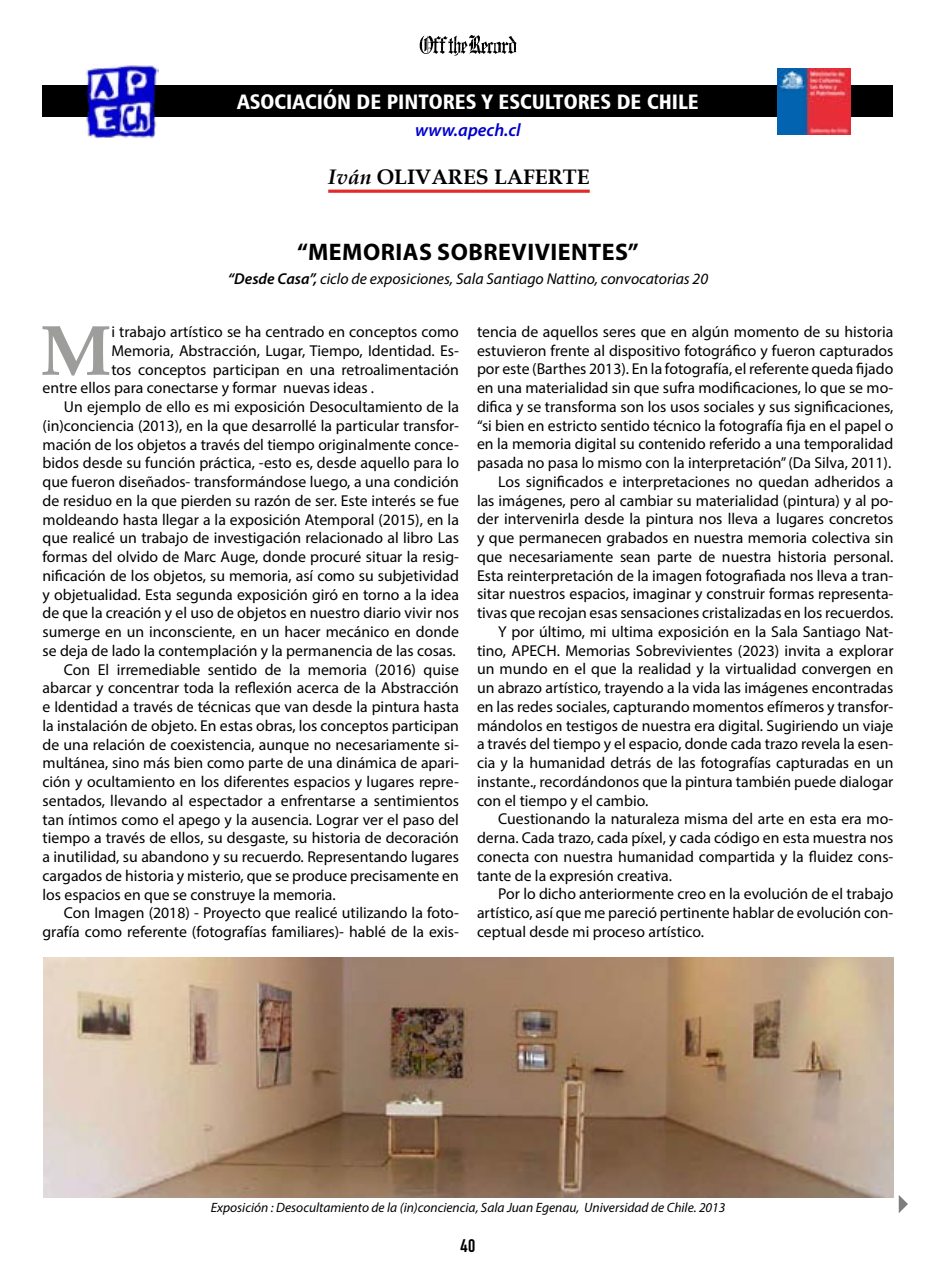
<style>
.page{position:relative;width:936px;height:1276px;background:#fff}
.page>*{position:absolute;margin:0;border:0;box-sizing:border-box;transform-origin:0 0}
.t1{font:700 71.1px "Book Antiqua";color:#9d9d9c}
.t2{font:700 24px "Myriad Pro";letter-spacing:.02em;color:#000}
.t3{font:21px "Humanist 777 BT Black Condensed B";color:#fff}
.t4{font:700 21px "Book Antiqua";color:#000}
.t5{font:italic 600 18px "Myriad Pro";letter-spacing:.005em;color:#00c}
.t6{font:700 18px "DIN Condensed";color:#000;scale:1.07 1}
.t7{font:15.75px "Myriad Pro";color:#000}
.t8{font:italic 15.75px "Myriad Pro";color:#000}
.t9{font:italic 13.5px "Myriad Pro";color:#000}
.s1{font-style:italic}
.s2{font-weight:600}
</style>
<div class="page">
<svg style="left:419px;top:35px;width:97px;height:21px"></svg>
<div style="left:43px;top:85px;width:850px;height:32px;background:#000"></div>
<img style="left:86px;top:65px;width:73px;height:73px">
<img style="left:777px;top:68px;width:73px;height:66px">
<svg style="left:898px;top:1195px;width:9px;height:18px"></svg>
<hr style="left:328px;top:190px;width:261px;height:3px;background:#e52928">
<img style="left:43px;top:957px;width:850px;height:240px">
<h3 class="t3" style="left:237px;top:88px;width:463px">ASOCIACIÓN DE PINTORES Y ESCULTORES DE CHILE</h3>
<p class="t5" style="left:415px;top:118px;width:107px">www.apech.cl</p>
<h3 class="t4" style="left:328px;top:163px;width:263px"><span class="s1">Iván</span> OLIVARES LAFERTE</h3>
<h2 class="t2" style="left:297px;top:237px;width:343px">“MEMORIAS SOBREVIVIENTES”</h2>
<p class="t8" style="left:228px;top:269px;width:481px"><span class="s2">“Desde Casa”,</span> ciclo de exposiciones, Sala Santiago Nattino, convocatorias 20</p>
<h1 class="t1" style="left:40px;top:302px;width:73px">M</h1>
<p class="t7" style="left:111px;top:322px;width:349px">i trabajo artístico se ha centrado en conceptos como</p>
<p class="t7" style="left:111px;top:341px;width:349px">Memoria, Abstracción, Lugar, Tiempo, Identidad. Es-</p>
<p class="t7" style="left:111px;top:360px;width:349px">tos conceptos participan en una retroalimentación</p>
<p class="t7" style="left:43px;top:378px;width:333px">entre ellos para conectarse y formar nuevas ideas .</p>
<p class="t7" style="left:64px;top:397px;width:396px">Un ejemplo de ello es mi exposición Desocultamiento de la</p>
<p class="t7" style="left:43px;top:416px;width:418px">(in)conciencia (2013), en la que desarrollé la particular transfor-</p>
<p class="t7" style="left:43px;top:435px;width:418px">mación de los objetos a través del tiempo originalmente conce-</p>
<p class="t7" style="left:43px;top:453px;width:418px">bidos desde su función práctica, -esto es, desde aquello para lo</p>
<p class="t7" style="left:43px;top:472px;width:418px">que fueron diseñados- transformándose luego, a una condición</p>
<p class="t7" style="left:43px;top:491px;width:418px">de residuo en la que pierden su razón de ser. Este interés se fue</p>
<p class="t7" style="left:43px;top:510px;width:418px">moldeando hasta llegar a la exposición Atemporal (2015), en la</p>
<p class="t7" style="left:43px;top:528px;width:418px">que realicé un trabajo de investigación relacionado al libro Las</p>
<p class="t7" style="left:43px;top:547px;width:418px">formas del olvido de Marc Auge, donde procuré situar la resig-</p>
<p class="t7" style="left:43px;top:566px;width:418px">nificación de los objetos, su memoria, así como su subjetividad</p>
<p class="t7" style="left:43px;top:584px;width:418px">y objetualidad. Esta segunda exposición giró en torno a la idea</p>
<p class="t7" style="left:43px;top:603px;width:418px">de que la creación y el uso de objetos en nuestro diario vivir nos</p>
<p class="t7" style="left:43px;top:622px;width:418px">sumerge en un inconsciente, en un hacer mecánico en donde</p>
<p class="t7" style="left:43px;top:641px;width:415px">se deja de lado la contemplación y la permanencia de las cosas.</p>
<p class="t7" style="left:64px;top:659px;width:396px">Con El irremediable sentido de la memoria (2016) quise</p>
<p class="t7" style="left:43px;top:678px;width:418px">abarcar y concentrar toda la reflexión acerca de la Abstracción</p>
<p class="t7" style="left:43px;top:697px;width:418px">e Identidad a través de técnicas que van desde la pintura hasta</p>
<p class="t7" style="left:43px;top:716px;width:418px">la instalación de objeto. En estas obras, los conceptos participan</p>
<p class="t7" style="left:43px;top:734px;width:418px">de una relación de coexistencia, aunque no necesariamente si-</p>
<p class="t7" style="left:43px;top:753px;width:418px">multánea, sino más bien como parte de una dinámica de apari-</p>
<p class="t7" style="left:43px;top:772px;width:418px">ción y ocultamiento en los diferentes espacios y lugares repre-</p>
<p class="t7" style="left:43px;top:791px;width:418px">sentados, llevando al espectador a enfrentarse a sentimientos</p>
<p class="t7" style="left:43px;top:809px;width:418px">tan íntimos como el apego y la ausencia. Lograr ver el paso del</p>
<p class="t7" style="left:43px;top:828px;width:418px">tiempo a través de ellos, su desgaste, su historia de decoración</p>
<p class="t7" style="left:43px;top:847px;width:418px">a inutilidad, su abandono y su recuerdo. Representando lugares</p>
<p class="t7" style="left:43px;top:866px;width:418px">cargados de historia y misterio, que se produce precisamente en</p>
<p class="t7" style="left:43px;top:884px;width:295px">los espacios en que se construye la memoria.</p>
<p class="t7" style="left:64px;top:903px;width:396px">Con Imagen (2018) - Proyecto que realicé utilizando la foto-</p>
<p class="t7" style="left:43px;top:922px;width:418px">grafía como referente (fotografías familiares)- hablé de la exis-</p>
<p class="t7" style="left:477px;top:322px;width:418px">tencia de aquellos seres que en algún momento de su historia</p>
<p class="t7" style="left:477px;top:341px;width:418px">estuvieron frente al dispositivo fotográfico y fueron capturados</p>
<p class="t7" style="left:477px;top:359px;width:418px">por este (Barthes 2013). En la fotografía, el referente queda fijado</p>
<p class="t7" style="left:477px;top:378px;width:418px">en una materialidad sin que sufra modificaciones, lo que se mo-</p>
<p class="t7" style="left:477px;top:397px;width:418px">difica y se transforma son los usos sociales y sus significaciones,</p>
<p class="t7" style="left:477px;top:416px;width:418px">“si bien en estricto sentido técnico la fotografía fija en el papel o</p>
<p class="t7" style="left:477px;top:434px;width:418px">en la memoria digital su contenido referido a una temporalidad</p>
<p class="t7" style="left:477px;top:453px;width:416px">pasada no pasa lo mismo con la interpretación” (Da Silva, 2011).</p>
<p class="t7" style="left:498px;top:472px;width:396px">Los significados e interpretaciones no quedan adheridos a</p>
<p class="t7" style="left:477px;top:491px;width:418px">las imágenes, pero al cambiar su materialidad (pintura) y al po-</p>
<p class="t7" style="left:477px;top:509px;width:418px">der intervenirla desde la pintura nos lleva a lugares concretos</p>
<p class="t7" style="left:477px;top:528px;width:418px">y que permanecen grabados en nuestra memoria colectiva sin</p>
<p class="t7" style="left:477px;top:547px;width:418px">que necesariamente sean parte de nuestra historia personal.</p>
<p class="t7" style="left:477px;top:566px;width:418px">Esta reinterpretación de la imagen fotografiada nos lleva a tran-</p>
<p class="t7" style="left:477px;top:584px;width:418px">sitar nuestros espacios, imaginar y construir formas representa-</p>
<p class="t7" style="left:477px;top:603px;width:418px">tivas que recojan esas sensaciones cristalizadas en los recuerdos.</p>
<p class="t7" style="left:498px;top:622px;width:396px">Y por último, mi ultima exposición en la Sala Santiago Nat-</p>
<p class="t7" style="left:477px;top:640px;width:418px">tino, APECH. Memorias Sobrevivientes (2023) invita a explorar</p>
<p class="t7" style="left:477px;top:659px;width:418px">un mundo en el que la realidad y la virtualidad convergen en</p>
<p class="t7" style="left:477px;top:678px;width:418px">un abrazo artístico, trayendo a la vida las imágenes encontradas</p>
<p class="t7" style="left:477px;top:697px;width:418px">en las redes sociales, capturando momentos efímeros y transfor-</p>
<p class="t7" style="left:477px;top:715px;width:418px">mándolos en testigos de nuestra era digital. Sugiriendo un viaje</p>
<p class="t7" style="left:477px;top:734px;width:418px">a través del tiempo y el espacio, donde cada trazo revela la esen-</p>
<p class="t7" style="left:477px;top:753px;width:418px">cia y la humanidad detrás de las fotografías capturadas en un</p>
<p class="t7" style="left:477px;top:772px;width:418px">instante., recordándonos que la pintura también puede dialogar</p>
<p class="t7" style="left:477px;top:790px;width:173px">con el tiempo y el cambio.</p>
<p class="t7" style="left:498px;top:809px;width:396px">Cuestionando la naturaleza misma del arte en esta era mo-</p>
<p class="t7" style="left:477px;top:828px;width:418px">derna. Cada trazo, cada píxel, y cada código en esta muestra nos</p>
<p class="t7" style="left:477px;top:847px;width:418px">conecta con nuestra humanidad compartida y la fluidez cons-</p>
<p class="t7" style="left:477px;top:865px;width:196px">tante de la expresión creativa.</p>
<p class="t7" style="left:498px;top:884px;width:396px">Por lo dicho anteriormente creo en la evolución de el trabajo</p>
<p class="t7" style="left:477px;top:903px;width:418px">artístico, así que me pareció pertinente hablar de evolución con-</p>
<p class="t7" style="left:477px;top:922px;width:228px">ceptual desde mi proceso artístico.</p>
<p class="t9" style="left:211px;top:1199px;width:516px">Exposición : Desocultamiento de la (in)conciencia, Sala Juan Egenau, Universidad de Chile. 2013</p>
<p class="t6" style="left:460px;top:1233px;width:15px">40</p>
</div>
